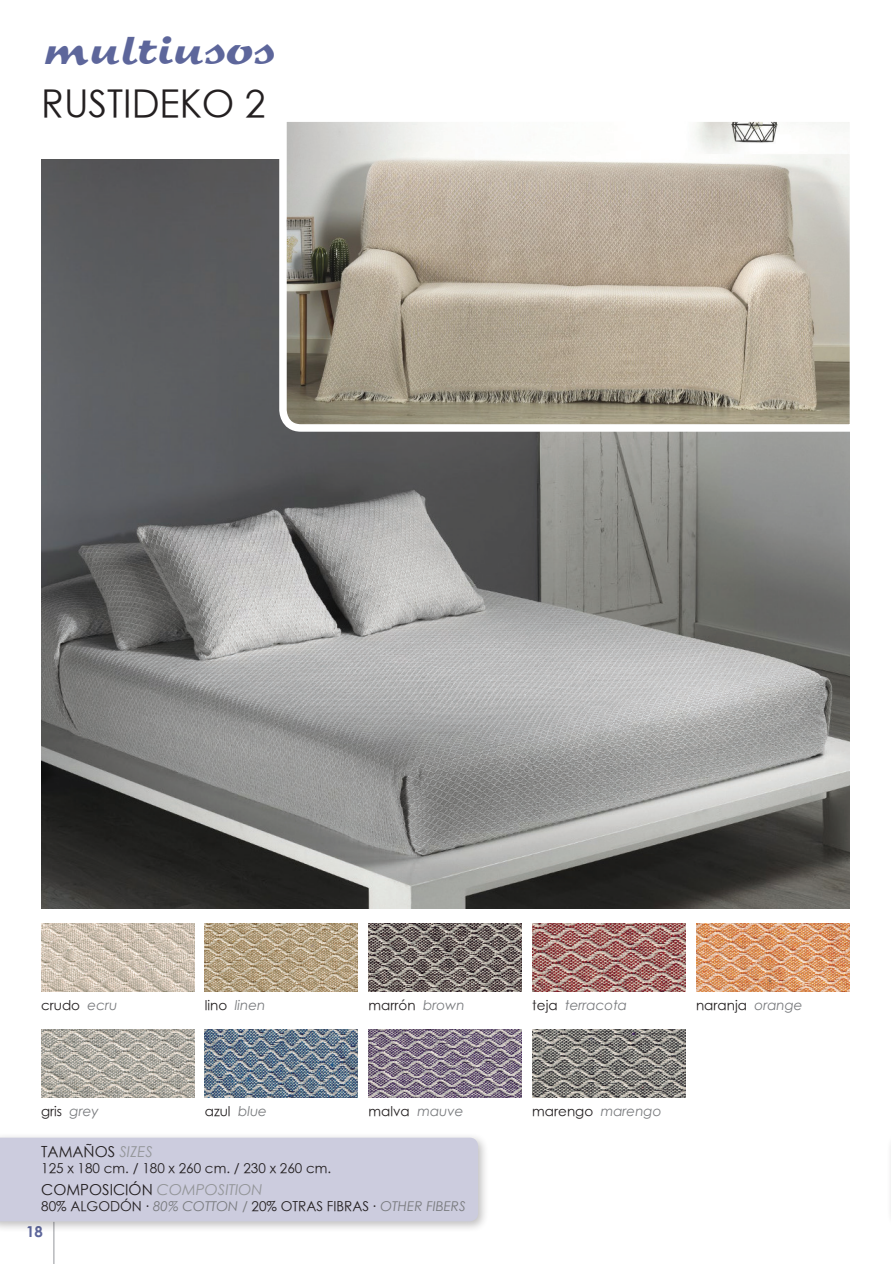
<style>
.page{position:relative;width:891px;height:1264px;background:#fff}
.page>*{position:absolute;margin:0;border:0;box-sizing:border-box;transform-origin:0 0}
.t1{font:39px "Sprint";color:#5d669b}
.t2{font:37.5px "Century Gothic";color:#231f20}
.t3{font:15px "Century Gothic";color:#231f20}
.t4{font:700 15px "Century Gothic";color:#5d669b}
.t5{font:13.5px "Century Gothic";color:#231f20}
.t6{font:italic 13.5px "Century Gothic";color:#787a7d}
.s1{font-style:italic;color:#787a7d}
.s2{font-style:normal;color:#231f20}
.s3{font-style:italic;color:#939598}
</style>
<div class="page">
<hr style="left:53px;top:1221px;width:2px;height:42px;background:#b8b9bc">
<img style="left:41px;top:923px;width:153px;height:68px">
<img style="left:368px;top:923px;width:154px;height:68px">
<img style="left:205px;top:923px;width:153px;height:68px">
<img style="left:532px;top:923px;width:153px;height:68px">
<img style="left:696px;top:923px;width:153px;height:68px">
<img style="left:41px;top:1029px;width:153px;height:68px">
<img style="left:368px;top:1029px;width:154px;height:68px">
<img style="left:205px;top:1029px;width:153px;height:68px">
<img style="left:532px;top:1029px;width:153px;height:68px">
<div style="left:0;top:1132px;width:489px;height:99px;background:#231f20;opacity:.28"></div>
<div style="left:0;top:1137px;width:478px;height:83px;background:#ccccde"></div>
<img style="left:41px;top:160px;width:808px;height:748px">
<svg style="left:275px;top:121px;width:575px;height:314px;background:#bab2a4"></svg>
<p class="t1" style="left:41px;top:26px;width:234px">multiusos</p>
<p class="t2" style="left:41px;top:79px;width:226px">RUSTIDEKO 2</p>
<p class="t5" style="left:41px;top:996px;width:78px">crudo <span class="s1">ecru</span></p>
<p class="t6" style="left:205px;top:996px;width:62px"><span class="s2">lino</span> linen</p>
<p class="t5" style="left:368px;top:996px;width:98px">marrón <span class="s1">brown</span></p>
<p class="t6" style="left:532px;top:996px;width:96px"><span class="s2">teja</span> terracota</p>
<p class="t5" style="left:696px;top:996px;width:108px">naranja <span class="s1">orange</span></p>
<p class="t5" style="left:41px;top:1102px;width:59px">gris <span class="s1">grey</span></p>
<p class="t5" style="left:205px;top:1102px;width:64px">azul <span class="s1">blue</span></p>
<p class="t5" style="left:368px;top:1102px;width:97px">malva <span class="s1">mauve</span></p>
<p class="t5" style="left:532px;top:1102px;width:131px">marengo <span class="s1">marengo</span></p>
<p class="t3" style="left:41px;top:1141px;width:113px">TAMAÑOS <span class="s3">SIZES</span></p>
<p class="t5" style="left:41px;top:1159px;width:291px">125 x 180 cm. / 180 x 260 cm. / 230 x 260 cm.</p>
<p class="t3" style="left:41px;top:1179px;width:223px">COMPOSICIÓN <span class="s3">COMPOSITION</span></p>
<p class="t5" style="left:41px;top:1196px;width:426px">80% ALGODÓN · <span class="s1">80% COTTON /</span> 20% OTRAS FIBRAS · <span class="s1">OTHER FIBERS</span></p>
<p class="t4" style="left:26px;top:1221px;width:18px">18</p>
</div>
